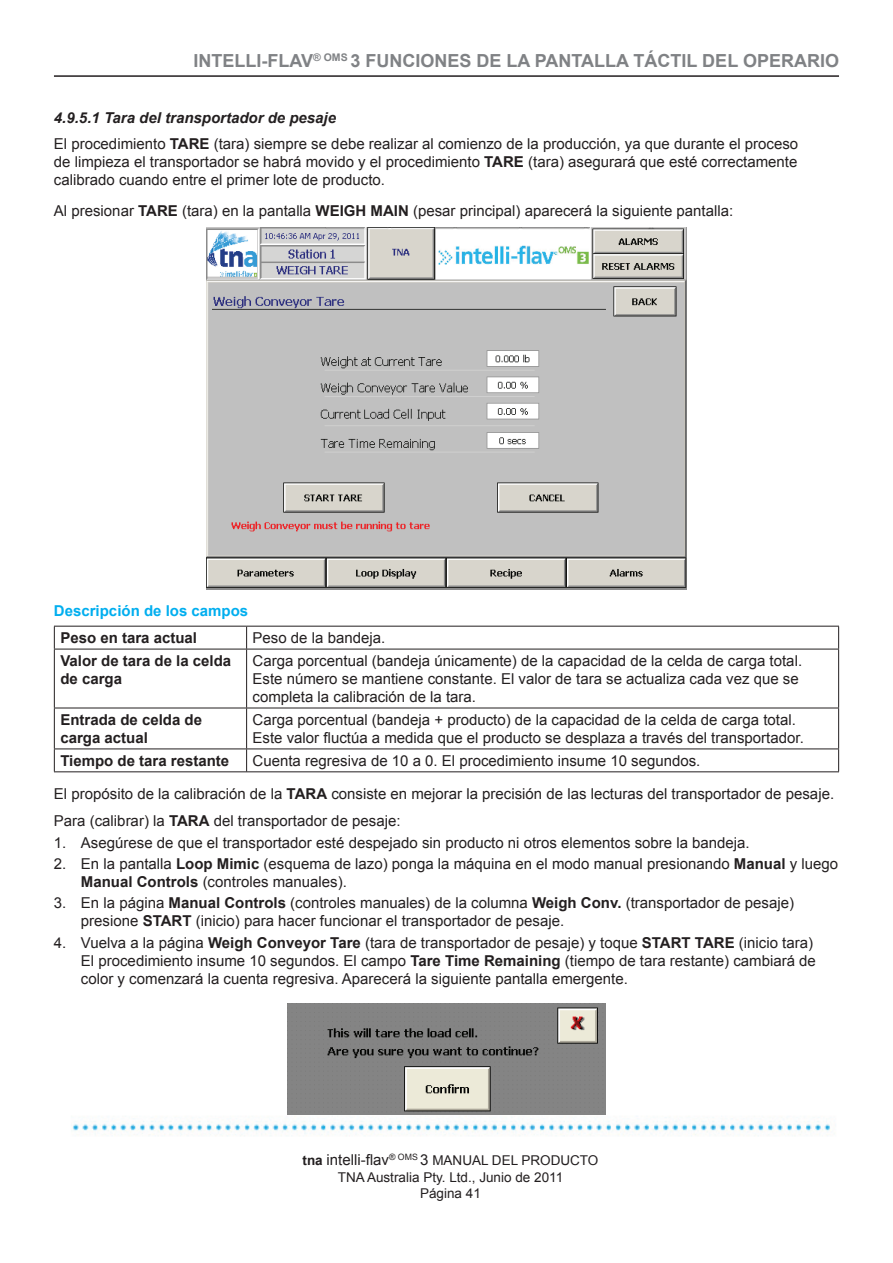
<style>
.page{position:relative;width:893px;height:1263px;background:#fff}
.page>*{position:absolute;margin:0;border:0;box-sizing:border-box;transform-origin:0 0}
.t1{font:700 18px "Arial";color:#808285}
.t2{font:15px/18px "Arial";color:#231f20}
.t3{font:700 15px/18px "Arial";color:#231f20}
.t4{font:700 15px "Arial";color:#00aeef}
.t5{font:13.5px/16.2px "Arial";color:#231f20;text-align:center}
.s1{font-weight:700;font-style:italic}
.s2{font-weight:700}
.s3{font-size:15px}
</style>
<div class="page">
<img style="left:72px;top:1106px;width:758px;height:30px">
<hr style="left:54px;top:75px;width:785px;height:2px;background:#231f20">
<img style="left:206px;top:227px;width:481px;height:362px">
<hr style="left:54px;top:626px;width:193px;height:1px;background:#231f20">
<svg style="left:54px;top:627px;width:1px;height:22px"></svg>
<hr style="left:247px;top:626px;width:592px;height:1px;background:#231f20">
<svg style="left:246px;top:627px;width:1px;height:22px"></svg>
<svg style="left:838px;top:627px;width:1px;height:22px"></svg>
<hr style="left:54px;top:649px;width:193px;height:1px;background:#231f20">
<hr style="left:54px;top:649px;width:1px;height:59px;background:#231f20">
<hr style="left:247px;top:649px;width:592px;height:1px;background:#231f20">
<hr style="left:246px;top:649px;width:1px;height:59px;background:#231f20">
<hr style="left:838px;top:649px;width:1px;height:59px;background:#231f20">
<hr style="left:54px;top:708px;width:193px;height:1px;background:#231f20">
<hr style="left:54px;top:708px;width:1px;height:41px;background:#231f20">
<hr style="left:247px;top:708px;width:592px;height:1px;background:#231f20">
<hr style="left:246px;top:708px;width:1px;height:41px;background:#231f20">
<hr style="left:838px;top:708px;width:1px;height:41px;background:#231f20">
<hr style="left:54px;top:749px;width:193px;height:1px;background:#231f20">
<svg style="left:54px;top:749px;width:1px;height:22px"></svg>
<hr style="left:247px;top:749px;width:592px;height:1px;background:#231f20">
<svg style="left:246px;top:749px;width:1px;height:22px"></svg>
<svg style="left:838px;top:749px;width:1px;height:22px"></svg>
<hr style="left:54px;top:771px;width:785px;height:1px;background:#231f20">
<img style="left:287px;top:1004px;width:318px;height:111px">
<p class="t1" style="left:193px;top:51px;width:647px">INTELLI-FLAV<sup>®</sup> <sup>OMS</sup> 3 FUNCIONES DE LA PANTALLA TÁCTIL DEL OPERARIO</p>
<p class="t2" style="left:54px;top:104px;width:746px;line-height:26.5px"><span class="s1">4.9.5.1 Tara del transportador de pesaje<br></span>El procedimiento <span class="s2">TARE</span> (tara) siempre se debe realizar al comienzo de la producción, ya que durante el proceso</p>
<p class="t2" style="left:54px;top:153px;width:745px">de limpieza el transportador se habrá movido y el procedimiento <span class="s2">TARE</span> (tara) asegurará que esté correctamente calibrado cuando entre el primer lote de producto.</p>
<p class="t2" style="left:54px;top:201px;width:681px">Al presionar <span class="s2">TARE</span> (tara) en la pantalla <span class="s2">WEIGH MAIN</span> (pesar principal) aparecerá la siguiente pantalla:</p>
<p class="t4" style="left:54px;top:602px;width:196px">Descripción de los campos</p>
<p class="t3" style="left:60px;top:629px;width:138px">Peso en tara actual</p>
<p class="t2" style="left:253px;top:629px;width:134px">Peso de la bandeja.</p>
<p class="t3" style="left:60px;top:652px;width:172px">Valor de tara de la celda de carga</p>
<p class="t2" style="left:253px;top:652px;width:551px">Carga porcentual (bandeja únicamente) de la capacidad de la celda de carga total.<br>Este número se mantiene constante. El valor de tara se actualiza cada vez que se completa la calibración de la tara.</p>
<p class="t3" style="left:60px;top:711px;width:143px">Entrada de celda de carga actual</p>
<p class="t2" style="left:253px;top:711px;width:553px">Carga porcentual (bandeja + producto) de la capacidad de la celda de carga total.<br>Este valor fluctúa a medida que el producto se desplaza a través del transportador.</p>
<p class="t3" style="left:60px;top:752px;width:170px">Tiempo de tara restante</p>
<p class="t2" style="left:253px;top:752px;width:449px">Cuenta regresiva de 10 a 0. El procedimiento insume 10 segundos.</p>
<p class="t2" style="left:54px;top:781px;width:782px;line-height:26.5px">El propósito de la calibración de la <span class="s2">TARA</span> consiste en mejorar la precisión de las lecturas del transportador de pesaje.<br>Para (calibrar) la <span class="s2">TARA</span> del transportador de pesaje:</p>
<p class="t2" style="left:54px;top:834px;width:697px">1. Asegúrese de que el transportador esté despejado sin producto ni otros elementos sobre la bandeja.</p>
<p class="t2" style="left:81px;top:855px;width:759px;text-indent:-27px">2. En la pantalla <span class="s2">Loop Mimic</span> (esquema de lazo) ponga la máquina en el modo manual presionando <span class="s2">Manual</span> y luego<br><span class="s2">Manual Controls</span> (controles manuales).</p>
<p class="t2" style="left:81px;top:894px;width:715px;text-indent:-27px">3. En la página <span class="s2">Manual Controls</span> (controles manuales) de la columna <span class="s2">Weigh Conv.</span> (transportador de pesaje) presione <span class="s2">START</span> (inicio) para hacer funcionar el transportador de pesaje.</p>
<p class="t2" style="left:81px;top:933px;width:736px;text-indent:-27px">4. Vuelva a la página <span class="s2">Weigh Conveyor Tare</span> (tara de transportador de pesaje) y toque <span class="s2">START TARE</span> (inicio tara)<br>El procedimiento insume 10 segundos. El campo <span class="s2">Tare Time Remaining</span> (tiempo de tara restante) cambiará de color y comenzará la cuenta regresiva. Aparecerá la siguiente pantalla emergente.</p>
<p class="t5" style="left:302px;top:1153px;width:297px"><span class="s2">tna</span> <span class="s3">intelli-flav</span><sup>®</sup> <sup>OMS</sup> <span class="s3">3</span> MANUAL DEL PRODUCTO<br>TNA Australia Pty. Ltd., Junio de 2011<br>Página 41</p>
</div>
